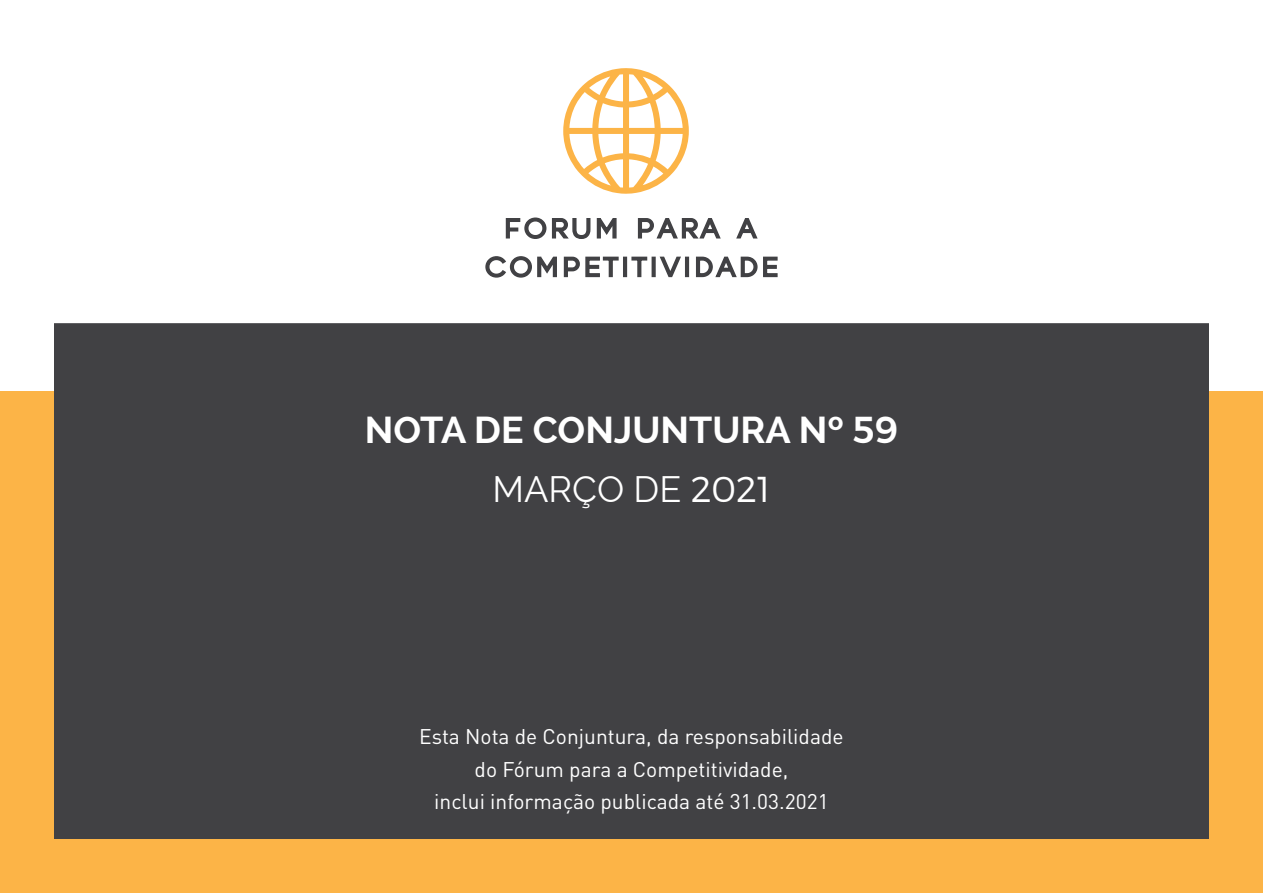
<style>
.page{position:relative;width:1263px;height:893px;background:#fff}
.page>*{position:absolute;margin:0;border:0;box-sizing:border-box;transform-origin:0 0}
.t1{font:700 37.5px "Raleway";color:#fff}
.t2{font:36px "Raleway";color:#fff}
.t3{font:21px/32.5px "DIN Pro";color:#fff;text-align:center}
.s1{font-family:"Montserrat";font-weight:500}
.s2{font-family:"Montserrat";font-weight:300}
</style>
<div class="page">
<div style="left:0;top:391px;width:1263px;height:502px;background:#fcb447"></div>
<svg style="left:563px;top:68px;width:126px;height:126px"></svg>
<svg style="left:505px;top:217px;width:112px;height:22px"></svg>
<svg style="left:637px;top:218px;width:84px;height:21px"></svg>
<svg style="left:736px;top:218px;width:22px;height:21px"></svg>
<svg style="left:485px;top:256px;width:134px;height:22px"></svg>
<hr style="left:623px;top:257px;width:4px;height:20px;background:#414144">
<svg style="left:631px;top:256px;width:17px;height:22px"></svg>
<svg style="left:651px;top:257px;width:5px;height:20px"></svg>
<svg style="left:659px;top:256px;width:22px;height:22px"></svg>
<hr style="left:685px;top:257px;width:4px;height:20px;background:#414144">
<svg style="left:696px;top:256px;width:82px;height:22px"></svg>
<div style="left:54px;top:323px;width:1155px;height:516px;background:#414144"></div>
<h1 class="t1" style="left:365px;top:408px;width:535px">NOTA DE CONJUNTURA Nº <span class="s1">59</span></h1>
<h2 class="t2" style="left:492px;top:469px;width:280px">MARÇO DE <span class="s2">2021</span></h2>
<p class="t3" style="left:419px;top:719px;width:426px">Esta Nota de Conjuntura, da responsabilidade do Fórum para a Competitividade,<br>inclui informação publicada até 31.03.2021</p>
</div>
